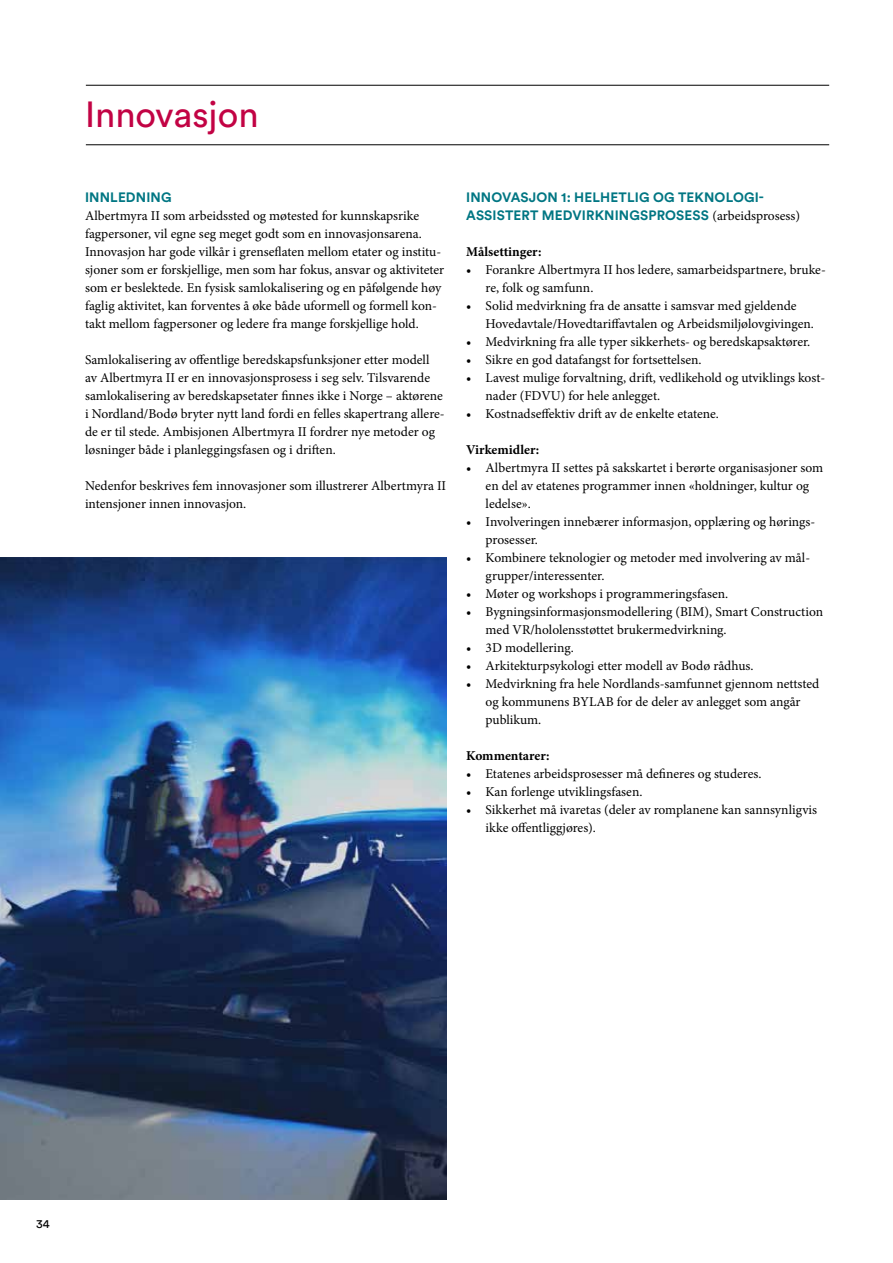
<style>
.page{position:relative;width:893px;height:1263px;background:#fff}
.page>*{position:absolute;margin:0;border:0;box-sizing:border-box;transform-origin:0 0}
.t1{font:36px "Circular Std";color:#c20344}
.t2{font:13.5px/18px "Minion Pro";color:#000}
.t3{font:700 13.5px/18px "Circular Std";letter-spacing:.01em;color:#007683}
.t4{font:700 13.5px "Minion Pro";color:#000}
.t5{font:12px "Circular Std";color:#000}
.s1{font-family:"Minion Pro";font-weight:400;color:#000}
</style>
<div class="page">
<hr style="left:86px;top:144px;width:743px;height:1px;background:#000">
<hr style="left:86px;top:85px;width:743px;height:1px;background:#000">
<img style="left:0;top:557px;width:446px;height:642px">
<h1 class="t1" style="left:85px;top:92px;width:175px">Innovasjon</h1>
<p class="t3" style="left:85px;top:188px;width:88px">INNLEDNING</p>
<p class="t2" style="left:85px;top:207px;width:361px">Albertmyra II som arbeidssted og møtested for kunnskapsrike fagpersoner, vil egne seg meget godt som en innovasjonsarena.<br>Innovasjon har gode vilkår i grenseflaten mellom etater og institu&shy;sjoner som er forskjellige, men som har fokus, ansvar og aktiviteter som er beslektede. En fysisk samlokalisering og en påfølgende høy faglig aktivitet, kan forventes å øke både uformell og formell kon&shy;takt mellom fagpersoner og ledere fra mange forskjellige hold.</p>
<p class="t2" style="left:85px;top:351px;width:361px">Samlokalisering av offentlige beredskapsfunksjoner etter modell av Albertmyra II er en innovasjonsprosess i seg selv. Tilsvarende samlokalisering av beredskapsetater finnes ikke i Norge – aktørene i Nordland/Bodø bryter nytt land fordi en felles skapertrang allere&shy;de er til stede. Ambisjonen Albertmyra II fordrer nye metoder og løsninger både i planleggingsfasen og i driften.</p>
<p class="t2" style="left:85px;top:477px;width:363px">Nedenfor beskrives fem innovasjoner som illustrerer Albertmyra II intensjoner innen innovasjon.</p>
<p class="t3" style="left:466px;top:188px;width:335px">INNOVASJON 1: HELHETLIG OG TEKNOLOGI-<br>ASSISTERT MEDVIRKNINGSPROSESS <span class="s1">(arbeidsprosess)</span></p>
<p class="t4" style="left:466px;top:242px;width:77px">Målsettinger:</p>
<p class="t2" style="left:486px;top:261px;width:342px;text-indent:-19px">• Forankre Albertmyra II hos ledere, samarbeidspartnere, bruke&shy;re, folk og samfunn.</p>
<p class="t2" style="left:486px;top:297px;width:330px;text-indent:-19px">• Solid medvirkning fra de ansatte i samsvar med gjeldende<br>Hovedavtale/Hovedtariffavtalen og Arbeidsmiljølovgivingen.</p>
<p class="t2" style="left:466px;top:333px;width:346px">• Medvirkning fra alle typer sikkerhets- og beredskapsaktører.</p>
<p class="t2" style="left:466px;top:351px;width:237px">• Sikre en god datafangst for fortsettelsen.</p>
<p class="t2" style="left:486px;top:369px;width:341px;text-indent:-19px">• Lavest mulige forvaltning, drift, vedlikehold og utviklings kost&shy;nader (FDVU) for hele anlegget.</p>
<p class="t2" style="left:466px;top:405px;width:254px">• Kostnadseffektiv drift av de enkelte etatene.</p>
<p class="t4" style="left:466px;top:440px;width:75px">Virkemidler:</p>
<p class="t2" style="left:486px;top:459px;width:339px;text-indent:-19px">• Albertmyra II settes på sakskartet i berørte organisasjoner som en del av etatenes programmer innen «holdninger, kultur og ledelse».</p>
<p class="t2" style="left:486px;top:513px;width:331px;text-indent:-19px">• Involveringen innebærer informasjon, opplæring og hørings&shy;prosesser.</p>
<p class="t2" style="left:486px;top:549px;width:326px;text-indent:-19px">• Kombinere teknologier og metoder med involvering av mål&shy;grupper/interessenter.</p>
<p class="t2" style="left:466px;top:585px;width:264px">• Møter og workshops i programmeringsfasen.</p>
<p class="t2" style="left:486px;top:603px;width:339px;text-indent:-19px">• Bygningsinformasjonsmodellering (BIM), Smart Construction med VR/hololensstøttet brukermedvirkning.</p>
<p class="t2" style="left:466px;top:639px;width:109px">• 3D modellering.</p>
<p class="t2" style="left:466px;top:657px;width:289px">• Arkitekturpsykologi etter modell av Bodø rådhus.</p>
<p class="t2" style="left:486px;top:675px;width:335px;text-indent:-19px">• Medvirkning fra hele Nordlands-samfunnet gjennom nettsted og kommunens BYLAB for de deler av anlegget som angår publikum.</p>
<p class="t4" style="left:466px;top:746px;width:85px">Kommentarer:</p>
<p class="t2" style="left:466px;top:765px;width:297px">• Etatenes arbeidsprosesser må defineres og studeres.</p>
<p class="t2" style="left:466px;top:783px;width:178px">• Kan forlenge utviklingsfasen.</p>
<p class="t2" style="left:486px;top:801px;width:333px;text-indent:-19px">• Sikkerhet må ivaretas (deler av romplanene kan sannsynligvis ikke offentliggjøres).</p>
<p class="t5" style="left:36px;top:1216px;width:15px">34</p>
</div>
